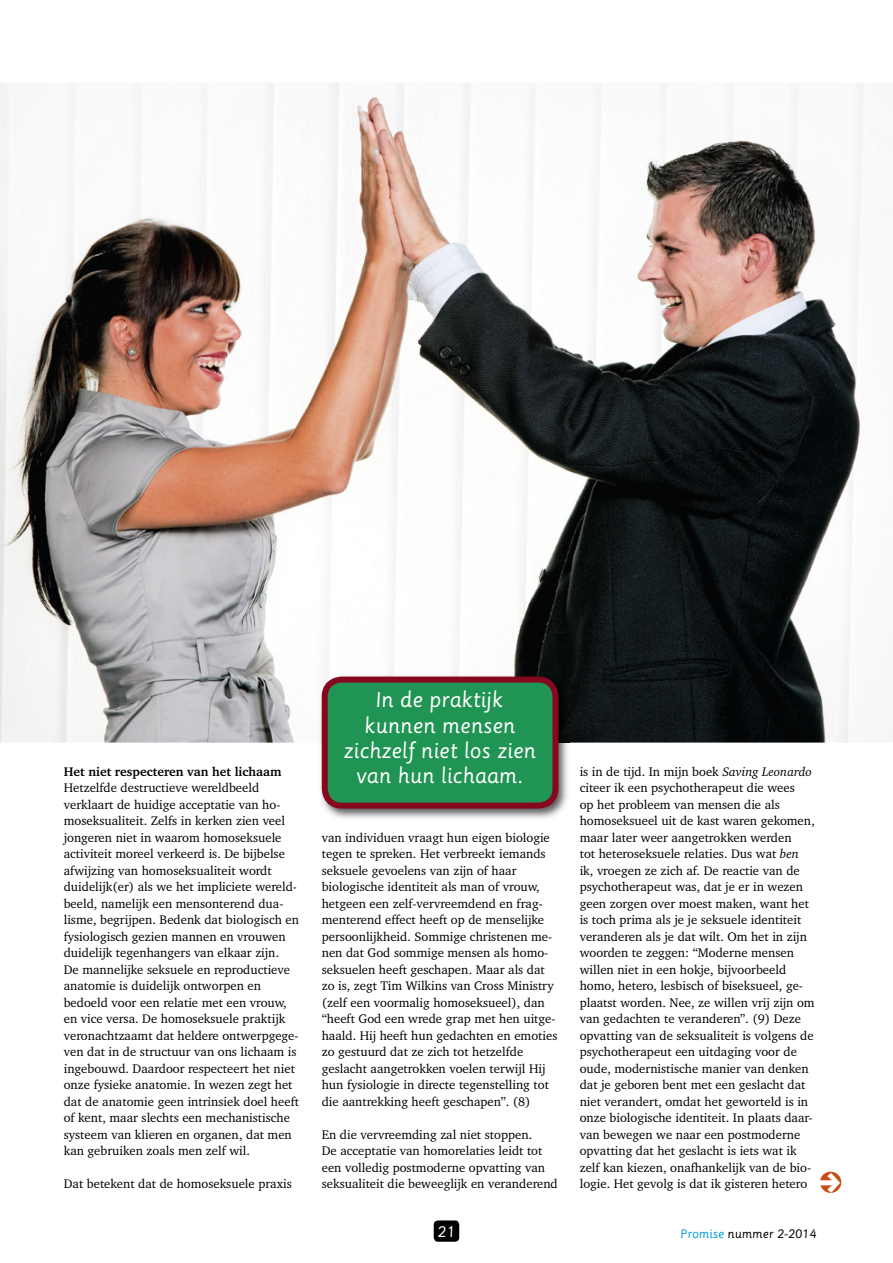
<style>
.page{position:relative;width:893px;height:1263px;background:#fff}
.page>*{position:absolute;margin:0;border:0;box-sizing:border-box;transform-origin:0 0}
.t1{font:21px/25.2px "Sassoon Primary";color:#fff;text-align:center}
.t2{font:15px "Sassoon Primary";color:#fff}
.t3{font:12.75px/16.5px "Charter IT Cby BT";color:#000}
.t4{font:700 12.75px "Charter IT Cby BT";color:#000}
.t5{font:12px "Sassoon Primary";color:#000}
.s1{font-style:italic}
.s2{color:#009cdb}
</style>
<div class="page">
<div style="left:434px;top:1220px;width:25px;height:22px;background:#000;border-radius:4px"></div>
<img style="left:0;top:83px;width:891px;height:659px">
<img style="left:319px;top:674px;width:251px;height:145px">
<div style="left:325px;top:680px;width:230px;height:126px;background:#209453;border-radius:17px"></div>
<div style="left:322px;top:677px;width:236px;height:132px;border:6px solid #85081e;border-radius:17px"></div>
<svg style="left:820px;top:1172px;width:21px;height:21px"></svg>
<svg style="left:820px;top:1172px;width:20px;height:20px"></svg>
<p class="t4" style="left:64px;top:763px;width:219px">Het niet respecteren van het lichaam</p>
<p class="t3" style="left:64px;top:779px;width:237px">Hetzelfde destructieve wereldbeeld verklaart de huidige acceptatie van ho&shy;moseksualiteit. Zelfs in kerken zien veel jongeren niet in waarom homoseksuele activiteit moreel verkeerd is. De bijbelse afwijzing van homoseksualiteit wordt duidelijk(er) als we het impliciete wereld&shy;beeld, namelijk een mensonterend dua&shy;lisme, begrijpen. Bedenk dat biologisch en fysiologisch gezien mannen en vrouwen duidelijk tegenhangers van elkaar zijn.<br>De mannelijke seksuele en reproductieve anatomie is duidelijk ontworpen en bedoeld voor een relatie met een vrouw, en vice versa. De homoseksuele praktijk veronachtzaamt dat heldere ontwerpgege&shy;ven dat in de structuur van ons lichaam is ingebouwd. Daardoor respecteert het niet onze fysieke anatomie. In wezen zegt het dat de anatomie geen intrinsiek doel heeft of kent, maar slechts een mechanistische systeem van klieren en organen, dat men kan gebruiken zoals men zelf wil.</p>
<p class="t3" style="left:64px;top:1175px;width:229px">Dat betekent dat de homoseksuele praxis</p>
<h1 class="t1" style="left:343px;top:688px;width:194px">In de praktijk kunnen mensen zichzelf niet los zien van hun lichaam.</h1>
<p class="t3" style="left:322px;top:829px;width:237px">van individuen vraagt hun eigen biologie tegen te spreken. Het verbreekt iemands seksuele gevoelens van zijn of haar biologische identiteit als man of vrouw, hetgeen een zelf-vervreemdend en frag&shy;menterend effect heeft op de menselijke persoonlijkheid. Sommige christenen me&shy;nen dat God sommige mensen als homo&shy;seksuelen heeft geschapen. Maar als dat zo is, zegt Tim Wilkins van Cross Ministry (zelf een voormalig homoseksueel), dan “heeft God een wrede grap met hen uitge&shy;haald. Hij heeft hun gedachten en emoties zo gestuurd dat ze zich tot hetzelfde geslacht aangetrokken voelen terwijl Hij hun fysiologie in directe tegenstelling tot die aantrekking heeft geschapen”. (8)</p>
<p class="t3" style="left:322px;top:1126px;width:238px">En die vervreemding zal niet stoppen.<br>De acceptatie van homorelaties leidt tot een volledig postmoderne opvatting van seksualiteit die beweeglijk en veranderend</p>
<p class="t3" style="left:580px;top:763px;width:237px">is in de tijd. In mijn boek <span class="s1">Saving Leonardo </span>citeer ik een psychotherapeut die wees<br>op het probleem van mensen die als homoseksueel uit de kast waren gekomen, maar later weer aangetrokken werden<br>tot heteroseksuele relaties. Dus wat <span class="s1">ben </span>ik, vroegen ze zich af. De reactie van de psychotherapeut was, dat je er in wezen geen zorgen over moest maken, want het is toch prima als je je seksuele identiteit veranderen als je dat wilt. Om het in zijn woorden te zeggen: “Moderne mensen willen niet in een hokje, bijvoorbeeld homo, hetero, lesbisch of biseksueel, ge&shy;plaatst worden. Nee, ze willen vrij zijn om van gedachten te veranderen”. (9) Deze opvatting van de seksualiteit is volgens de psychotherapeut een uitdaging voor de oude, modernistische manier van denken dat je geboren bent met een geslacht dat niet verandert, omdat het geworteld is in onze biologische identiteit. In plaats daar&shy;van bewegen we naar een postmoderne opvatting dat het geslacht is iets wat ik zelf kan kiezen, onafhankelijk van de bio&shy;logie. Het gevolg is dat ik gisteren hetero</p>
<p class="t2" style="left:438px;top:1222px;width:19px">21</p>
<p class="t5" style="left:680px;top:1226px;width:138px"><span class="s2">Promise</span> nummer 2-2014</p>
</div>
